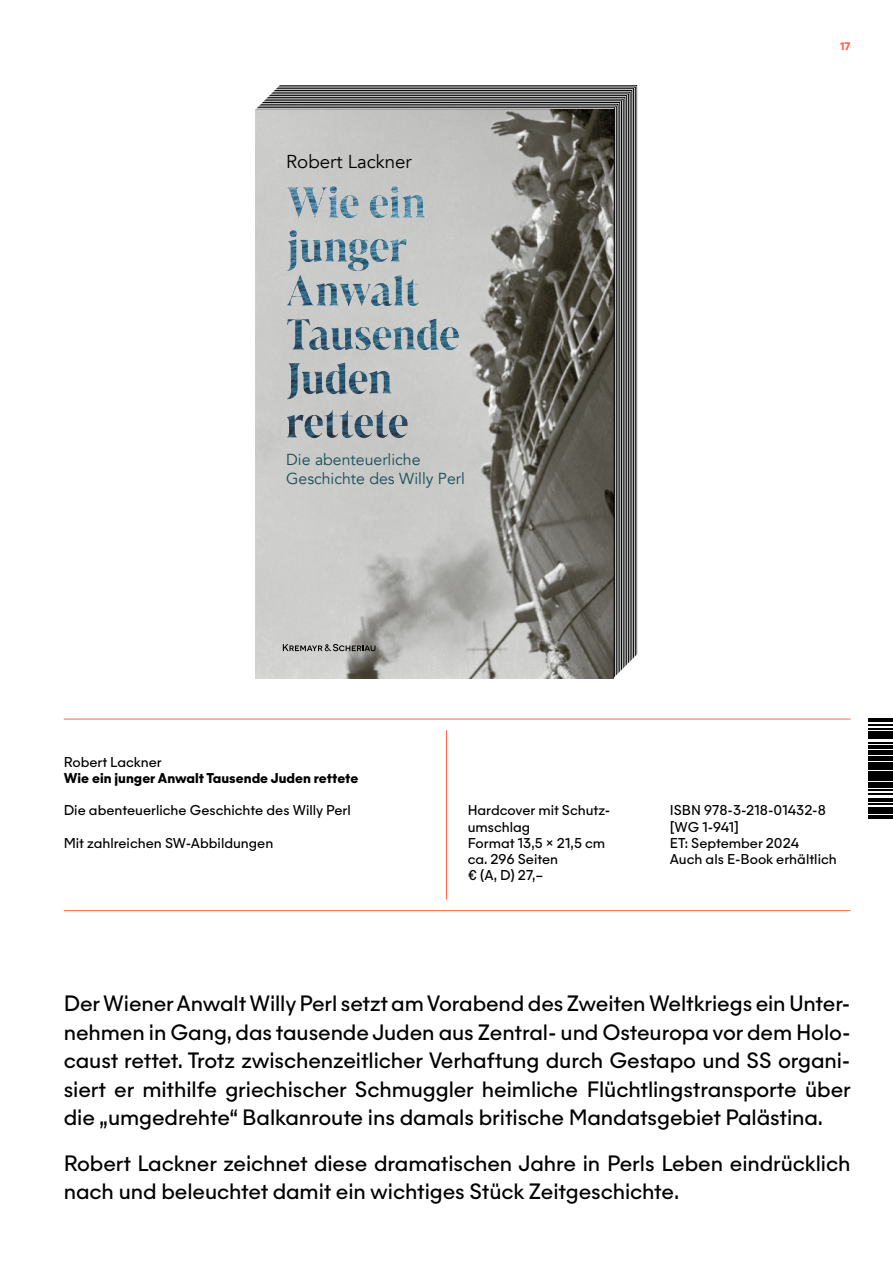
<style>
.page{position:relative;width:893px;height:1263px;background:#fff}
.page>*{position:absolute;margin:0;border:0;box-sizing:border-box;transform-origin:0 0}
.t1{font:21px/28.5px "Majorant";letter-spacing:-.005em;color:#000}
.t2{font:18.6px "Avenir";color:#000}
.t3{font:15.9px/19px "Avenir";color:#184d58}
.t4{font:13.5px/16.2px "Majorant";color:#000}
.t5{font:700 13.5px "Majorant";color:#000}
.t6{font:700 10.5px "Majorant";color:#ff674c}
</style>
<div class="page">
<hr style="left:64px;top:910px;width:786px;height:1px;background:#ff674c">
<hr style="left:64px;top:719px;width:786px;height:1px;background:#ff674c">
<hr style="left:446px;top:730px;width:1px;height:170px;background:#ff674c">
<svg style="left:256px;top:85px;width:381px;height:593px;background:#9d9e9b"></svg>
<svg style="left:868px;top:718px;width:25px;height:101px"></svg>
<svg style="left:868px;top:815px;width:25px;height:3px"></svg>
<hr style="left:868px;top:811px;width:25px;height:3px;background:#000">
<hr style="left:868px;top:808px;width:25px;height:2px;background:#000">
<hr style="left:868px;top:803px;width:25px;height:2px;background:#000">
<svg style="left:868px;top:790px;width:25px;height:11px"></svg>
<hr style="left:868px;top:786px;width:25px;height:2px;background:#000">
<hr style="left:868px;top:783px;width:25px;height:2px;background:#000">
<hr style="left:868px;top:778px;width:25px;height:2px;background:#000">
<hr style="left:868px;top:775px;width:25px;height:2px;background:#000">
<hr style="left:868px;top:771px;width:25px;height:3px;background:#000">
<svg style="left:868px;top:767px;width:25px;height:3px"></svg>
<hr style="left:868px;top:763px;width:25px;height:3px;background:#000">
<svg style="left:868px;top:759px;width:25px;height:1px"></svg>
<hr style="left:868px;top:756px;width:25px;height:2px;background:#000">
<hr style="left:868px;top:752px;width:25px;height:2px;background:#000">
<svg style="left:868px;top:750px;width:25px;height:1px"></svg>
<hr style="left:868px;top:746px;width:25px;height:3px;background:#000">
<svg style="left:868px;top:737px;width:25px;height:7px"></svg>
<hr style="left:868px;top:734px;width:25px;height:2px;background:#000">
<hr style="left:868px;top:731px;width:25px;height:2px;background:#000">
<svg style="left:868px;top:719px;width:25px;height:10px"></svg>
<p class="t2" style="left:286px;top:150px;width:127px">Robert Lackner</p>
<p class="t3" style="left:286px;top:450px;width:180px">Die abenteuerliche<br>Geschichte des Willy Perl</p>
<p class="t6" style="left:840px;top:40px;width:12px">17</p>
<p class="t4" style="left:64px;top:754px;width:100px">Robert Lackner</p>
<p class="t5" style="left:64px;top:769px;width:296px">Wie ein junger Anwalt Tausende Juden rettete</p>
<p class="t4" style="left:64px;top:802px;width:289px">Die abenteuerliche Geschichte des Willy Perl</p>
<p class="t4" style="left:64px;top:835px;width:211px">Mit zahlreichen SW-Abbildungen</p>
<p class="t4" style="left:468px;top:802px;width:142px">Hardcover mit Schutz&shy;umschlag<br>Format 13,5 × 21,5 cm ca. 296 Seiten<br>€ (A, D) 27,–</p>
<p class="t4" style="left:670px;top:802px;width:169px">ISBN 978-3-218-01432-8 [WG 1-941]<br>ET: September 2024<br>Auch als E-Book erhältlich</p>
<p class="t1" style="left:64px;top:989px;width:789px">Der Wiener Anwalt Willy Perl setzt am Vorabend des Zweiten Weltkriegs ein Unter&shy;nehmen in Gang, das tausende Juden aus Zentral- und Osteuropa vor dem Holo&shy;caust rettet. Trotz zwischenzeitlicher Verhaftung durch Gestapo und SS organi&shy;siert er mithilfe griechischer Schmuggler heimliche Flüchtlingstransporte über die „umgedrehte“ Balkanroute ins damals britische Mandatsgebiet Palästina.</p>
<p class="t1" style="left:64px;top:1149px;width:788px">Robert Lackner zeichnet diese dramatischen Jahre in Perls Leben eindrücklich nach und beleuchtet damit ein wichtiges Stück Zeitgeschichte.</p>
</div>
